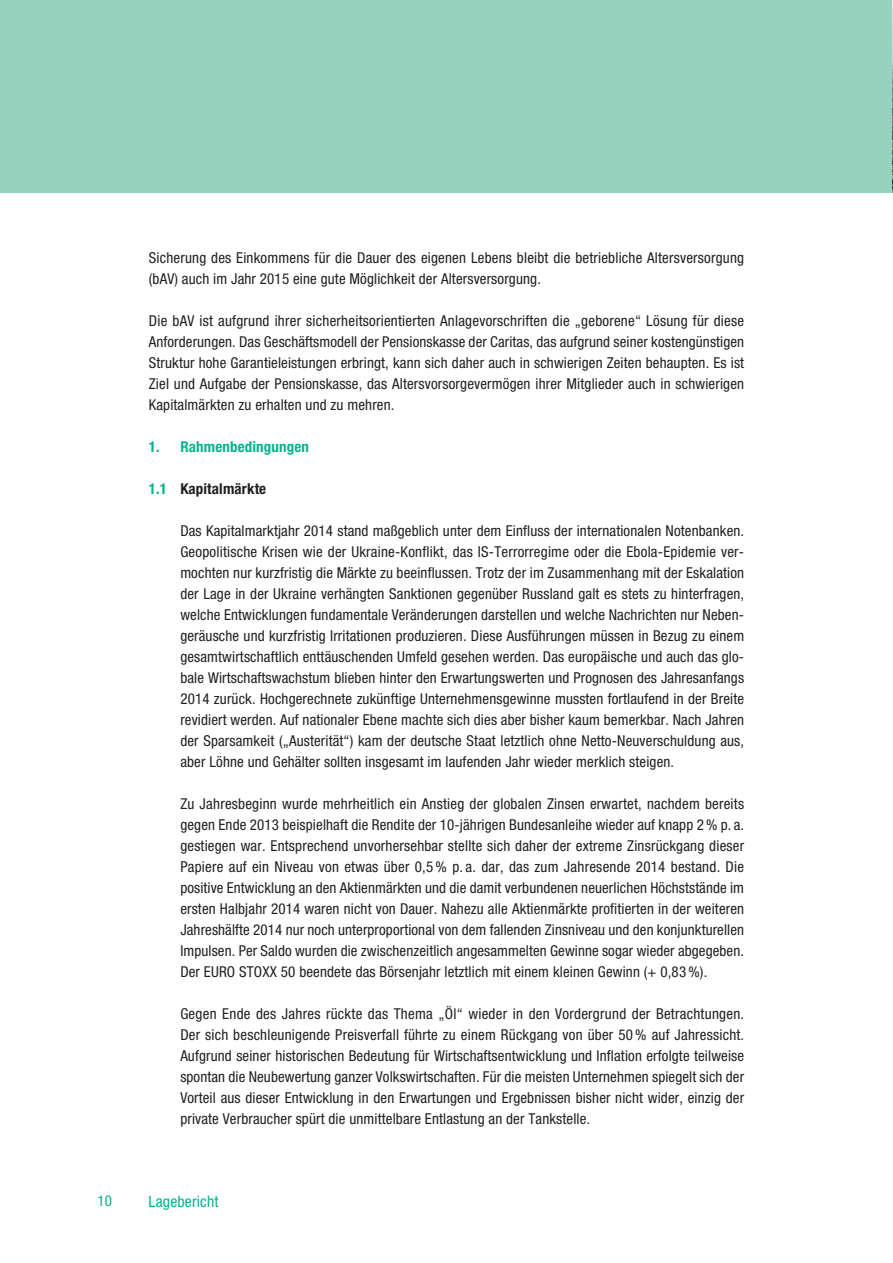
<style>
.page{position:relative;width:893px;height:1263px;background:#fff}
.page>*{position:absolute;margin:0;border:0;box-sizing:border-box;transform-origin:0 0}
.t1{font:condensed 15.75px "Helvetica Neue LT";letter-spacing:.01em;color:#00b48d}
.t2{font:condensed 15px/21px "Helvetica Neue LT";letter-spacing:.01em;color:#231f20;text-align:justify}
.t3{font:700 condensed 15px "Helvetica Neue LT";letter-spacing:.01em;color:#00b48d}
.t4{font:700 condensed 15px "Helvetica Neue LT";letter-spacing:.01em;color:#231f20}
.t5{font:condensed 15px "Helvetica Neue LT";color:#00b48d}
.s1{color:#00b48d}
</style>
<div class="page">
<div style="left:0;top:0;width:893px;height:193px;background:#96d3be"></div>
<img style="left:892px;top:0;width:1px;height:193px">
<p class="t2" style="left:149px;top:249px;width:597px">Sicherung des Einkommens für die Dauer des eigenen Lebens bleibt die betriebliche Altersversorgung (bAV) auch im Jahr 2015 eine gute Möglichkeit der Altersversorgung.</p>
<p class="t2" style="left:149px;top:312px;width:597px">Die bAV ist aufgrund ihrer sicherheitsorientierten Anlagevorschriften die „geborene“ Lösung für diese Anforderungen. Das Geschäftsmodell der Pensionskasse der Caritas, das aufgrund seiner kostengünstigen Struktur hohe Garantieleistungen erbringt, kann sich daher auch in schwierigen Zeiten behaupten. Es ist Ziel und Aufgabe der Pensionskasse, das Altersvorsorgevermögen ihrer Mitglieder auch in schwierigen Kapitalmärkten zu erhalten und zu mehren.</p>
<p class="t3" style="left:149px;top:441px;width:162px">1. Rahmenbedingungen</p>
<p class="t4" style="left:149px;top:483px;width:119px"><span class="s1">1.1</span> Kapitalmärkte</p>
<p class="t2" style="left:180px;top:522px;width:565px">Das Kapitalmarktjahr 2014 stand maßgeblich unter dem Einfluss der internationalen Notenbanken.<br>Geopolitische Krisen wie der Ukraine-Konflikt, das IS-Terrorregime oder die Ebola-Epidemie ver&shy;mochten nur kurzfristig die Märkte zu beeinflussen. Trotz der im Zusammenhang mit der Eskalation der Lage in der Ukraine verhängten Sanktionen gegenüber Russland galt es stets zu hinterfragen, welche Entwicklungen fundamentale Veränderungen darstellen und welche Nachrichten nur Neben&shy;geräusche und kurzfristig Irritationen produzieren. Diese Ausführungen müssen in Bezug zu einem gesamtwirtschaftlich enttäuschenden Umfeld gesehen werden. Das europäische und auch das glo&shy;bale Wirtschaftswachstum blieben hinter den Erwartungswerten und Prognosen des Jahresanfangs 2014 zurück. Hochgerechnete zukünftige Unternehmensgewinne mussten fortlaufend in der Breite revidiert werden. Auf nationaler Ebene machte sich dies aber bisher kaum bemerkbar. Nach Jahren der Sparsamkeit („Austerität“) kam der deutsche Staat letztlich ohne Netto-Neuverschuldung aus, aber Löhne und Gehälter sollten insgesamt im laufenden Jahr wieder merklich steigen.</p>
<p class="t2" style="left:180px;top:795px;width:565px">Zu Jahresbeginn wurde mehrheitlich ein Anstieg der globalen Zinsen erwartet, nachdem bereits gegen Ende 2013 beispielhaft die Rendite der 10-jährigen Bundesanleihe wieder auf knapp 2 % p. a. gestiegen war. Entsprechend unvorhersehbar stellte sich daher der extreme Zinsrückgang dieser Papiere auf ein Niveau von etwas über 0,5 % p. a. dar, das zum Jahresende 2014 bestand. Die positive Entwicklung an den Aktienmärkten und die damit verbundenen neuerlichen Höchststände im ersten Halbjahr 2014 waren nicht von Dauer. Nahezu alle Aktienmärkte profitierten in der weiteren Jahreshälfte 2014 nur noch unterproportional von dem fallenden Zinsniveau und den konjunkturellen Impulsen. Per Saldo wurden die zwischenzeitlich angesammelten Gewinne sogar wieder abgegeben.<br>Der EURO STOXX 50 beendete das Börsenjahr letztlich mit einem kleinen Gewinn (+ 0,83 %).</p>
<p class="t2" style="left:180px;top:1005px;width:565px">Gegen Ende des Jahres rückte das Thema „Öl“ wieder in den Vordergrund der Betrachtungen.<br>Der sich beschleunigende Preisverfall führte zu einem Rückgang von über 50 % auf Jahressicht.<br>Aufgrund seiner historischen Bedeutung für Wirtschaftsentwicklung und Inflation erfolgte teilweise spontan die Neubewertung ganzer Volkswirtschaften. Für die meisten Unternehmen spiegelt sich der Vorteil aus dieser Entwicklung in den Erwartungen und Ergebnissen bisher nicht wider, einzig der private Verbraucher spürt die unmittelbare Entlastung an der Tankstelle.</p>
<p class="t5" style="left:98px;top:1195px;width:16px">10</p>
<p class="t1" style="left:149px;top:1196px;width:72px">Lagebericht</p>
</div>
